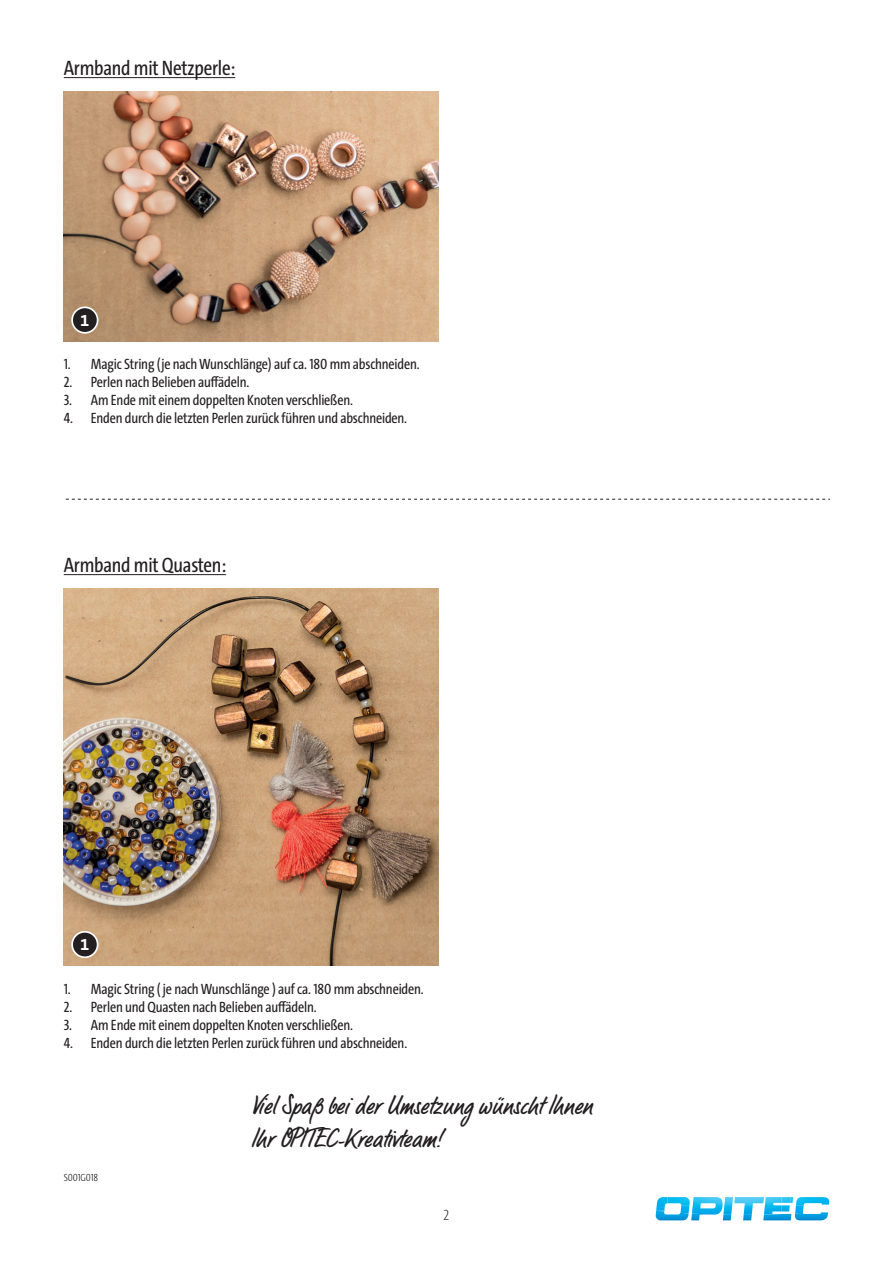
<style>
.page{position:relative;width:893px;height:1263px;background:#fff}
.page>*{position:absolute;margin:0;border:0;box-sizing:border-box;transform-origin:0 0}
.Fusszeile-Viel-Spass{font:27px "LP Bambus";color:#231f20}
.Anleitugns-Text_Desc{font:21px "The Sans Cd LF5 Plain";letter-spacing:-.01em;color:#231f20}
.t1{font:700 16.8px "The Sans B W7";color:#fff}
.t2{font:15px "The Sans Cd LF5 Plain";letter-spacing:-.01em;color:#231f20}
.nicht_verwenden{font:200 15px "The Sans Cd LF2";color:#231f20}
.Anleitugns-Text_Desc-2{font:300 10.5px "The Sans Cd LF3";letter-spacing:-.01em;color:#231f20}
</style>
<div class="page">
<svg style="left:655px;top:1197px;width:175px;height:24px"></svg>
<img style="left:64px;top:92px;width:374px;height:249px">
<img style="left:64px;top:589px;width:374px;height:376px">
<div style="left:72px;top:307px;width:26px;height:26px;background:#231f20;border-radius:50%"></div>
<div style="left:71px;top:306px;width:27px;height:28px;border:2px solid #fff;border-radius:50%"></div>
<div style="left:72px;top:932px;width:26px;height:25px;background:#231f20;border-radius:50%"></div>
<div style="left:71px;top:931px;width:27px;height:27px;border:2px solid #fff;border-radius:50%"></div>
<svg style="left:66px;top:499px;width:763px;height:1px"></svg>
<hr style="left:64px;top:574px;width:162px;height:1px;background:#231f20">
<hr style="left:64px;top:77px;width:171px;height:1px;background:#231f20">
<p class="Anleitugns-Text_Desc" style="left:64px;top:54px;width:173px">Armband mit Netzperle:</p>
<p class="t1" style="left:80px;top:309px;width:11px">1</p>
<p class="t2" style="left:64px;top:355px;width:357px">1. Magic String (je nach Wunschlänge) auf ca. 180 mm abschneiden.</p>
<p class="t2" style="left:64px;top:373px;width:187px">2. Perlen nach Belieben auffädeln.</p>
<p class="t2" style="left:64px;top:391px;width:291px">3. Am Ende mit einem doppelten Knoten verschließen.</p>
<p class="t2" style="left:64px;top:409px;width:345px">4. Enden durch die letzten Perlen zurück führen und abschneiden.</p>
<p class="Anleitugns-Text_Desc" style="left:64px;top:551px;width:164px">Armband mit Quasten:</p>
<p class="t1" style="left:80px;top:933px;width:11px">1</p>
<p class="t2" style="left:64px;top:979px;width:361px">1. Magic String ( je nach Wunschlänge ) auf ca. 180 mm abschneiden.</p>
<p class="t2" style="left:64px;top:997px;width:254px">2. Perlen und Quasten nach Belieben auffädeln.</p>
<p class="t2" style="left:64px;top:1015px;width:291px">3. Am Ende mit einem doppelten Knoten verschließen.</p>
<p class="t2" style="left:64px;top:1033px;width:345px">4. Enden durch die letzten Perlen zurück führen und abschneiden.</p>
<p class="Anleitugns-Text_Desc-2" style="left:64px;top:1170px;width:36px">S001G018</p>
<p class="Fusszeile-Viel-Spass" style="left:251px;top:1089px;width:343px">Viel Spaß bei der Umsetzung wünscht Ihnen</p>
<p class="Fusszeile-Viel-Spass" style="left:251px;top:1121px;width:191px">Ihr OPITEC-Kreativteam!</p>
<p class="nicht_verwenden" style="left:444px;top:1206px;width:7px">2</p>
</div>
